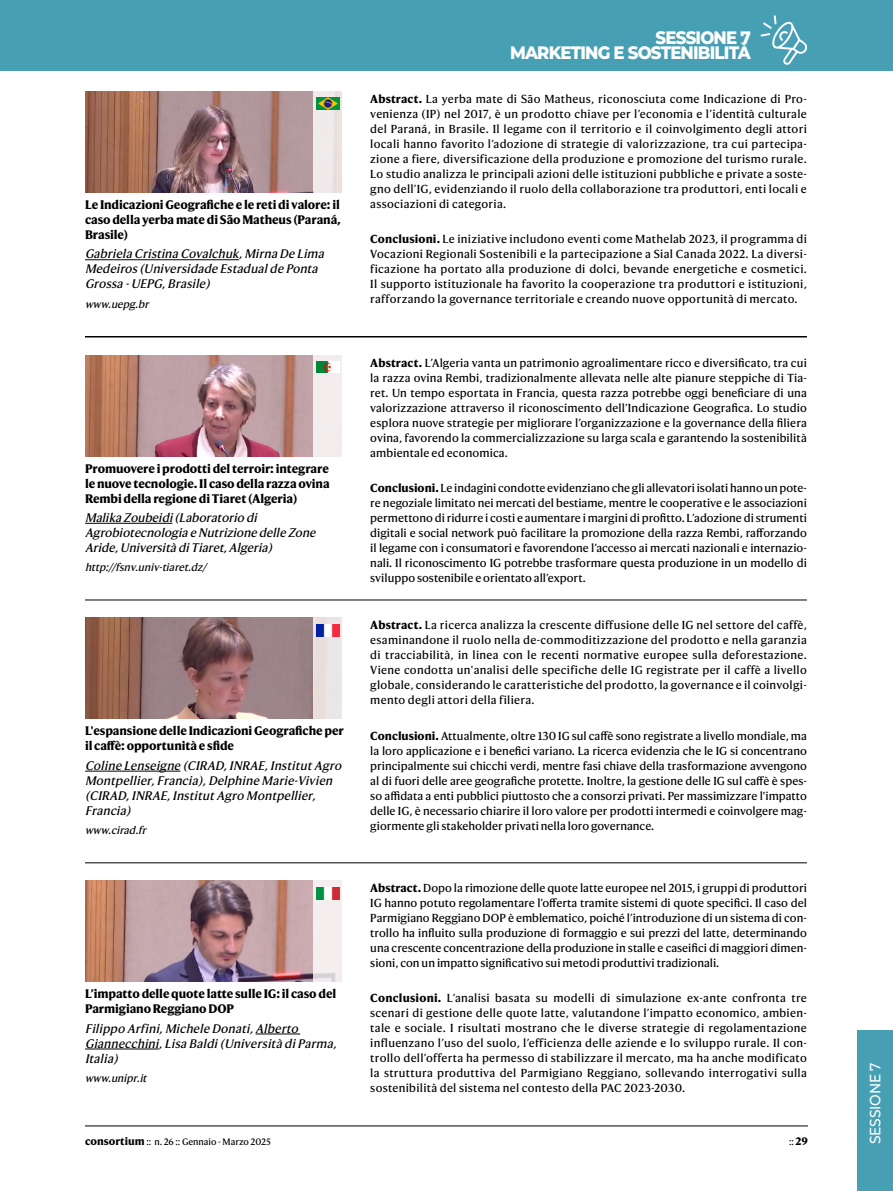
<style>
.page{position:relative;width:893px;height:1191px;background:#fff}
.page>*{position:absolute;margin:0;border:0;box-sizing:border-box;transform-origin:0 0}
.t1{font:800 18px/15px "Montserrat";letter-spacing:-.05em;color:#fff;text-align:right;scale:.92 1}
.t2{font:500 15px "Montserrat";letter-spacing:-.01em;color:#fff;scale:.92 1}
.t3{font:italic 12px/15px "Harding Text Web";color:#000}
.t4{font:700 12px/15px "Harding Text Web";letter-spacing:-.01em;color:#000;text-align:justify}
.t5{font:11.25px/15px "Harding Text Web";letter-spacing:.01em;color:#000;text-align:justify}
.t6{font:italic 10.5px "Harding Text Web";color:#000}
.t7{font:9px "Harding Text Web";color:#000}
.s1{font-weight:700}
.s2{font-weight:700;font-size:10.5px}
</style>
<div class="page">
<hr style="left:85px;top:1125px;width:723px;height:1px;background:#000">
<div style="left:0;top:0;width:893px;height:71px;background:#479fb4"></div>
<div style="left:857px;top:1030px;width:36px;height:161px;background:#479fb4"></div>
<img style="left:85px;top:91px;width:228px;height:101px">
<img style="left:85px;top:880px;width:228px;height:101px">
<hr style="left:85px;top:259px;width:154px;height:1px;background:#000">
<hr style="left:256px;top:1033px;width:44px;height:1px;background:#000">
<hr style="left:85px;top:1048px;width:74px;height:1px;background:#000">
<hr style="left:85px;top:862px;width:722px;height:1px;background:#000">
<svg style="left:313px;top:91px;width:29px;height:101px;background:#e9e5e2"></svg>
<div style="left:313px;top:880px;width:29px;height:101px;background:#f4eeef"></div>
<img style="left:316px;top:98px;width:23px;height:11px">
<img style="left:316px;top:887px;width:23px;height:12px">
<svg style="left:760px;top:15px;width:48px;height:50px"></svg>
<img style="left:85px;top:355px;width:228px;height:101px">
<img style="left:85px;top:618px;width:228px;height:101px">
<hr style="left:85px;top:523px;width:87px;height:1px;background:#000">
<hr style="left:85px;top:770px;width:95px;height:1px;background:#000">
<hr style="left:85px;top:336px;width:722px;height:1px;background:#000">
<hr style="left:85px;top:600px;width:722px;height:1px;background:#000">
<div style="left:313px;top:355px;width:29px;height:101px;background:#f3edee"></div>
<div style="left:313px;top:618px;width:29px;height:101px;background:#eae4e5"></div>
<img style="left:316px;top:361px;width:23px;height:12px">
<img style="left:316px;top:624px;width:23px;height:12px">
<p class="t4" style="left:85px;top:197px;width:257px">Le Indicazioni Geografiche e le reti di valore: il caso della yerba mate di São Matheus (Paraná, Brasile)</p>
<p class="t3" style="left:85px;top:247px;width:244px">Gabriela Cristina Covalchuk,Mirna De Lima<br>Medeiros(Universidade Estadualde Ponta<br>Grossa -UEPG,Brasile)</p>
<p class="t6" style="left:85px;top:297px;width:68px">www.uepg.br</p>
<p class="t4" style="left:85px;top:461px;width:246px">Promuovere i prodotti del terroir: integrare le nuove tecnologie. Il caso della razza ovina Rembi della regione di Tiaret (Algeria)</p>
<p class="t3" style="left:85px;top:510px;width:235px">Malika Zoubeidi(Laboratorio di<br>Agrobiotecnologia e Nutrizione delle Zone<br>Aride,Università diTiaret,Algeria)</p>
<p class="t6" style="left:85px;top:561px;width:123px">http://fsnv.univ-tiaret.dz/</p>
<p class="t4" style="left:85px;top:723px;width:260px">L'espansione delle Indicazioni Geografiche per il caffè: opportunità e sfide</p>
<p class="t3" style="left:85px;top:758px;width:261px">Coline Lenseigne (CIRAD,INRAE,InstitutAgro Montpellier,Francia),Delphine Marie-Vivien (CIRAD,INRAE,InstitutAgro Montpellier, Francia)</p>
<p class="t6" style="left:85px;top:824px;width:65px">www.cirad.fr</p>
<p class="t4" style="left:85px;top:986px;width:253px">L’impatto delle quote latte sulle IG: il caso del<br>Parmigiano Reggiano DOP</p>
<p class="t3" style="left:85px;top:1021px;width:256px">Filippo Arfini,Michele Donati,Alberto<br>Giannecchini,Lisa Baldi(Università diParma,<br>Italia)</p>
<p class="t6" style="left:85px;top:1071px;width:66px">www.unipr.it</p>
<h1 class="t1" style="left:510px;top:29px;width:263px">SESSIONE 7<br>MARKETING E SOSTENIBILITÀ</h1>
<p class="t5" style="left:370px;top:92px;width:438px"><span class="s1">Abstract.</span> La yerba mate di São Matheus, riconosciuta come Indicazione di Pro&shy;venienza (IP) nel 2017, è un prodotto chiave per l’economia e l’identità culturale del Paraná, in Brasile. Il legame con il territorio e il coinvolgimento degli attori locali hanno favorito l’adozione di strategie di valorizzazione, tra cui partecipa&shy;zione a fiere, diversificazione della produzione e promozione del turismo rurale.<br>Lo studio analizza le principali azioni delle istituzioni pubbliche e private a soste&shy;gno dell’IG, evidenziando il ruolo della collaborazione tra produttori, enti locali e associazioni di categoria.</p>
<p class="t5" style="left:370px;top:232px;width:438px"><span class="s1">Conclusioni.</span> Le iniziative includono eventi come Mathelab 2023, il programma di Vocazioni Regionali Sostenibili e la partecipazione a Sial Canada 2022. La diversi&shy;ficazione ha portato alla produzione di dolci, bevande energetiche e cosmetici.<br>Il supporto istituzionale ha favorito la cooperazione tra produttori e istituzioni, rafforzando la governance territoriale e creando nuove opportunità di mercato.</p>
<p class="t5" style="left:370px;top:355px;width:438px"><span class="s1">Abstract.</span> L’Algeria vanta un patrimonio agroalimentare ricco e diversificato, tra cui la razza ovina Rembi, tradizionalmente allevata nelle alte pianure steppiche di Tia&shy;ret. Un tempo esportata in Francia, questa razza potrebbe oggi beneficiare di una valorizzazione attraverso il riconoscimento dell’Indicazione Geografica. Lo studio esplora nuove strategie per migliorare l’organizzazione e la governance della filiera ovina, favorendo la commercializzazione su larga scala e garantendo la sostenibilità ambientale ed economica.</p>
<p class="t5" style="left:370px;top:480px;width:438px"><span class="s1">Conclusioni.</span> Le indagini condotte evidenziano che gli allevatori isolati hanno un pote&shy;re negoziale limitato nei mercati del bestiame, mentre le cooperative e le associazioni permettono di ridurre i costi e aumentare i margini di profitto. L’adozione di strumenti digitali e social network può facilitare la promozione della razza Rembi, rafforzando il legame con i consumatori e favorendone l’accesso ai mercati nazionali e internazio&shy;nali. Il riconoscimento IG potrebbe trasformare questa produzione in un modello di sviluppo sostenibile e orientato all’export.</p>
<p class="t5" style="left:370px;top:618px;width:438px"><span class="s1">Abstract.</span> La ricerca analizza la crescente diffusione delle IG nel settore del caffè, esaminandone il ruolo nella de-commoditizzazione del prodotto e nella garanzia di tracciabilità, in linea con le recenti normative europee sulla deforestazione.<br>Viene condotta un'analisi delle specifiche delle IG registrate per il caffè a livello globale, considerando le caratteristiche del prodotto, la governance e il coinvolgi&shy;mento degli attori della filiera.</p>
<p class="t5" style="left:370px;top:728px;width:438px"><span class="s1">Conclusioni.</span> Attualmente, oltre 130 IG sul caffè sono registrate a livello mondiale, ma la loro applicazione e i benefici variano. La ricerca evidenzia che le IG si concentrano principalmente sui chicchi verdi, mentre fasi chiave della trasformazione avvengono al di fuori delle aree geografiche protette. Inoltre, la gestione delle IG sul caffè è spes&shy;so affidata a enti pubblici piuttosto che a consorzi privati. Per massimizzare l'impatto delle IG, è necessario chiarire il loro valore per prodotti intermedi e coinvolgere mag&shy;giormente gli stakeholder privati nella loro governance.</p>
<p class="t5" style="left:370px;top:881px;width:438px"><span class="s1">Abstract.</span> Dopo la rimozione delle quote latte europee nel 2015, i gruppi di produttori IG hanno potuto regolamentare l’offerta tramite sistemi di quote specifici. Il caso del Parmigiano Reggiano DOP è emblematico, poiché l’introduzione di un sistema di con&shy;trollo ha influito sulla produzione di formaggio e sui prezzi del latte, determinando una crescente concentrazione della produzione in stalle e caseifici di maggiori dimen&shy;sioni, con un impatto significativo sui metodi produttivi tradizionali.</p>
<p class="t5" style="left:370px;top:991px;width:438px"><span class="s1">Conclusioni.</span> L’analisi basata su modelli di simulazione ex-ante confronta tre scenari di gestione delle quote latte, valutandone l’impatto economico, ambien&shy;tale e sociale. I risultati mostrano che le diverse strategie di regolamentazione influenzano l’uso del suolo, l’efficienza delle aziende e lo sviluppo rurale. Il con&shy;trollo dell’offerta ha permesso di stabilizzare il mercato, ma ha anche modificato la struttura produttiva del Parmigiano Reggiano, sollevando interrogativi sulla sostenibilità del sistema nel contesto della PAC 2023-2030.</p>
<p class="t7" style="left:85px;top:1136px;width:187px"><span class="s2">consortium</span> :: n. 26 :: Gennaio - Marzo 2025</p>
<p class="t7" style="left:789px;top:1136px;width:20px">:: <span class="s2">29</span></p>
<h2 class="t2" style="left:865px;top:1144px;width:91px;rotate:-90deg">SESSIONE 7</h2>
</div>
